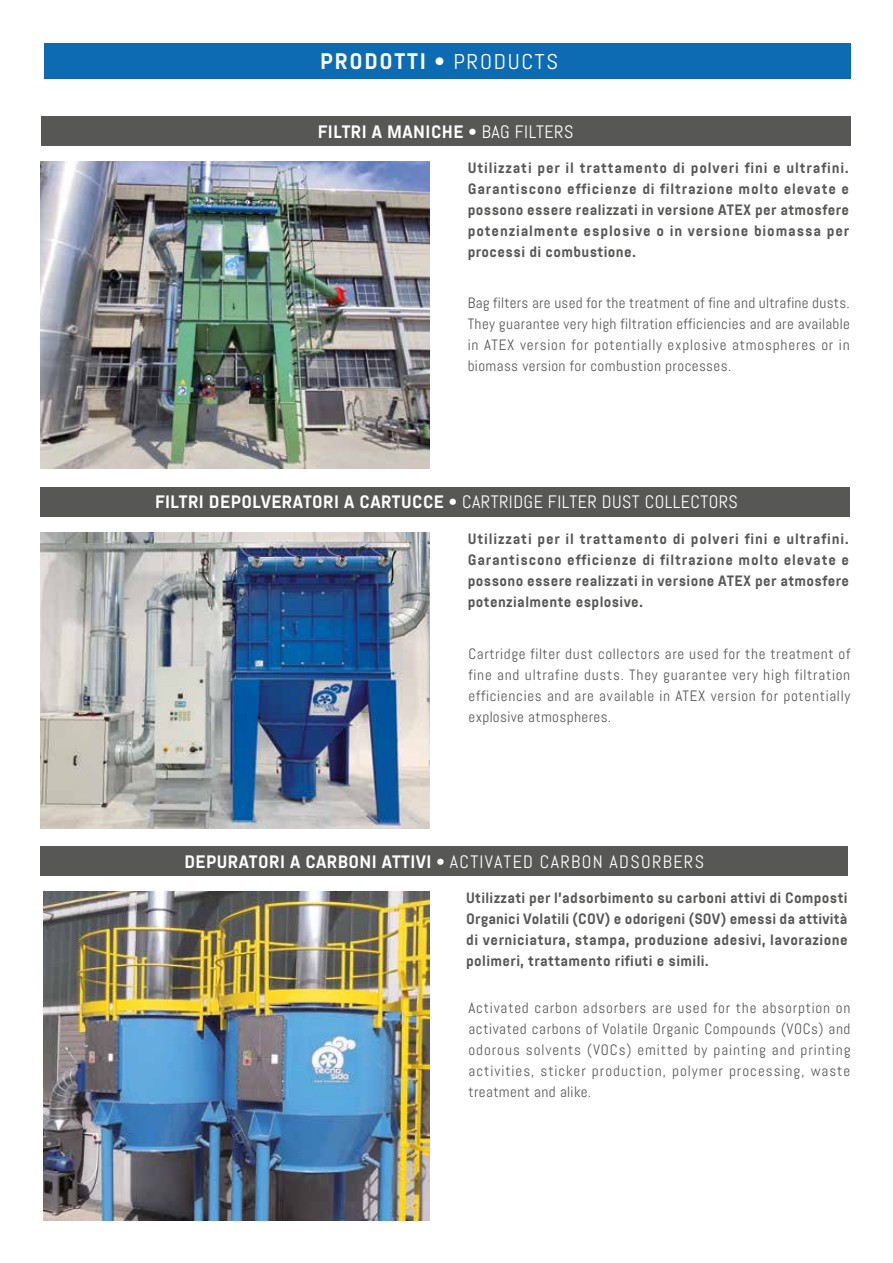
<style>
.page{position:relative;width:893px;height:1263px;background:#fff}
.page>*{position:absolute;margin:0;border:0;box-sizing:border-box;transform-origin:0 0}
.t1{font:700 22.5px "Abel Pro";letter-spacing:.075em;color:#fff}
.t2{font:700 18px "Abel Pro";letter-spacing:.025em;color:#fff}
.t3{font:15px/21px "Abel Pro";letter-spacing:.025em;color:#575756;text-align:justify}
.t4{font:700 15px/21px "Abel Pro";letter-spacing:.025em;color:#575756;text-align:justify}
.s1{font-weight:400;font-size:21.3px}
.s2{font-weight:400}
</style>
<div class="page">
<div style="left:41px;top:116px;width:809px;height:30px;background:#575756"></div>
<img style="left:44px;top:891px;width:385px;height:329px">
<img style="left:41px;top:533px;width:388px;height:295px">
<img style="left:41px;top:162px;width:388px;height:306px">
<div style="left:44px;top:43px;width:806px;height:36px;background:#0d6bb4"></div>
<div style="left:41px;top:487px;width:809px;height:30px;background:#575756"></div>
<div style="left:41px;top:847px;width:807px;height:29px;background:#575756"></div>
<h1 class="t1" style="left:320px;top:45px;width:239px">PRODOTTI • <span class="s1">PRODUCTS</span></h1>
<p class="t2" style="left:318px;top:119px;width:257px">FILTRI A MANICHE • <span class="s2">BAG FILTERS</span></p>
<p class="t4" style="left:468px;top:157px;width:383px">Utilizzati per il trattamento di polveri fini e ultrafini.<br>Garantiscono efficienze di filtrazione molto elevate e possono essere realizzati in versione ATEX per atmosfere potenzialmente esplosive o in versione biomassa per processi di combustione.</p>
<p class="t3" style="left:468px;top:292px;width:384px">Bag filters are used for the treatment of fine and ultrafine dusts.<br>They guarantee very high filtration efficiencies and are available in ATEX version for potentially explosive atmospheres or in biomass version for combustion processes.</p>
<p class="t2" style="left:155px;top:489px;width:584px">FILTRI DEPOLVERATORI A CARTUCCE • <span class="s2">CARTRIDGE FILTER DUST COLLECTORS</span></p>
<p class="t4" style="left:468px;top:528px;width:383px">Utilizzati per il trattamento di polveri fini e ultrafini.<br>Garantiscono efficienze di filtrazione molto elevate e possono essere realizzati in versione ATEX per atmosfere potenzialmente esplosive.</p>
<p class="t3" style="left:468px;top:643px;width:383px">Cartridge filter dust collectors are used for the treatment of fine and ultrafine dusts. They guarantee very high filtration efficiencies and are available in ATEX version for potentially explosive atmospheres.</p>
<p class="t2" style="left:184px;top:849px;width:521px">DEPURATORI A CARBONI ATTIVI • <span class="s2">ACTIVATED CARBON ADSORBERS</span></p>
<p class="t4" style="left:466px;top:887px;width:383px">Utilizzati per l’adsorbimento su carboni attivi di Composti Organici Volatili (COV) e odorigeni (SOV) emessi da attività di verniciatura, stampa, produzione adesivi, lavorazione polimeri, trattamento rifiuti e simili.</p>
<p class="t3" style="left:468px;top:998px;width:384px">Activated carbon adsorbers are used for the absorption on activated carbons of Volatile Organic Compounds (VOCs) and odorous solvents (VOCs) emitted by painting and printing activities, sticker production, polymer processing, waste treatment and alike.</p>
</div>
